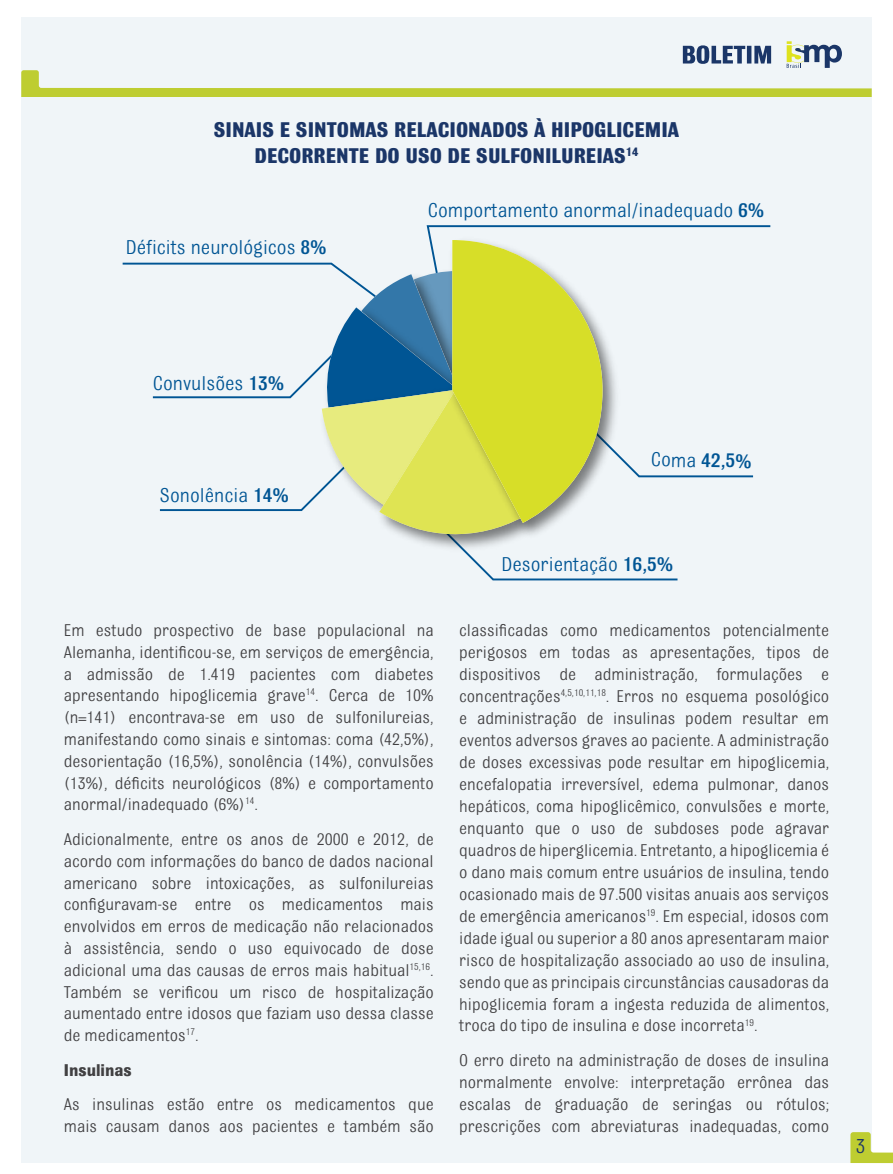
<style>
.page{position:relative;width:893px;height:1174px;background:#fff}
.page>*{position:absolute;margin:0;border:0;box-sizing:border-box;transform-origin:0 0}
.SUBTITULO_QUADROS{font:700 22.5px/25.5px "Bulldog";color:#1b3668;text-align:center}
.t1{font:21.6px "Bulldog";color:#1b3668}
.t2{font:21.15px "Bulldog";color:#005594}
.t3{font:500 21.15px "Bulldog";color:#005594}
.t4{font:18px/21.9px "Bulldog";color:#414042;text-align:justify}
.t5{font:700 18px "Bulldog";color:#414042}
.s1{font-weight:500}
.s2{font-weight:400}
</style>
<div class="page">
<div style="left:21px;top:18px;width:851px;height:1145px;background:#f0f5f8"></div>
<svg style="left:21px;top:41px;width:851px;height:56px"></svg>
<svg style="left:850px;top:1132px;width:43px;height:31px"></svg>
<svg style="left:122px;top:225px;width:649px;height:356px"></svg>
<img style="left:445px;top:232px;width:179px;height:312px">
<svg style="left:452px;top:240px;width:150px;height:283px;background:#d8de4c"></svg>
<p class="SUBTITULO_QUADROS" style="left:214px;top:117px;width:467px">SINAIS E SINTOMAS RELACIONADOS À HIPOGLICEMIA<br>DECORRENTE DO USO DE SULFONILUREIAS<sup>14</sup></p>
<p class="t2" style="left:126px;top:236px;width:202px">Déficits neurológicos <span class="s1">8%</span></p>
<p class="t2" style="left:428px;top:200px;width:338px">Comportamento anormal/inadequado <span class="s1">6%</span></p>
<p class="t2" style="left:153px;top:372px;width:133px">Convulsões <span class="s1">13%</span></p>
<p class="t2" style="left:160px;top:484px;width:130px">Sonolência <span class="s1">14%</span></p>
<p class="t4" style="left:64px;top:619px;width:371px">Em estudo prospectivo de base populacional na Alemanha, identificou-se, em serviços de emergência, a admissão de 1.419 pacientes com diabetes apresentando hipoglicemia grave<sup>14</sup>. Cerca de 10% (n=141) encontrava-se em uso de sulfonilureias, manifestando como sinais e sintomas: coma (42,5%), desorientação (16,5%), sonolência (14%), convulsões (13%), déficits neurológicos (8%) e comportamento anormal/inadequado (6%)<sup>14</sup>.</p>
<p class="t4" style="left:64px;top:828px;width:371px">Adicionalmente, entre os anos de 2000 e 2012, de acordo com informações do banco de dados nacional americano sobre intoxicações, as sulfonilureias configuravam-se entre os medicamentos mais envolvidos em erros de medicação não relacionados à assistência, sendo o uso equivocado de dose adicional uma das causas de erros mais habitual<sup>15,16</sup>.<br>Também se verificou um risco de hospitalização aumentado entre idosos que faziam uso dessa classe de medicamentos<sup>17</sup>.</p>
<p class="t5" style="left:64px;top:1060px;width:70px">Insulinas</p>
<p class="t4" style="left:64px;top:1093px;width:371px">As insulinas estão entre os medicamentos que mais causam danos aos pacientes e também são</p>
<p class="t3" style="left:651px;top:448px;width:102px;rotate:1deg"><span class="s2">Coma</span> 42,5%</p>
<p class="t2" style="left:501px;top:554px;width:173px">Desorientação <span class="s1">16,5%</span></p>
<p class="t4" style="left:459px;top:619px;width:371px">classificadas como medicamentos potencialmente perigosos em todas as apresentações, tipos de dispositivos de administração, formulações e concentrações<sup>4,5,10,11,18</sup>. Erros no esquema posológico e administração de insulinas podem resultar em eventos adversos graves ao paciente. A administração de doses excessivas pode resultar em hipoglicemia, encefalopatia irreversível, edema pulmonar, danos hepáticos, coma hipoglicêmico, convulsões e morte, enquanto que o uso de subdoses pode agravar quadros de hiperglicemia. Entretanto, a hipoglicemia é o dano mais comum entre usuários de insulina, tendo ocasionado mais de 97.500 visitas anuais aos serviços de emergência americanos<sup>19</sup>. Em especial, idosos com idade igual ou superior a 80 anos apresentaram maior risco de hospitalização associado ao uso de insulina, sendo que as principais circunstâncias causadoras da hipoglicemia foram a ingesta reduzida de alimentos, troca do tipo de insulina e dose incorreta<sup>19</sup>.</p>
<p class="t4" style="left:459px;top:1049px;width:371px">O erro direto na administração de doses de insulina normalmente envolve: interpretação errônea das escalas de graduação de seringas ou rótulos; prescrições com abreviaturas inadequadas, como</p>
<p class="t1" style="left:856px;top:1135px;width:11px">3</p>
</div>
